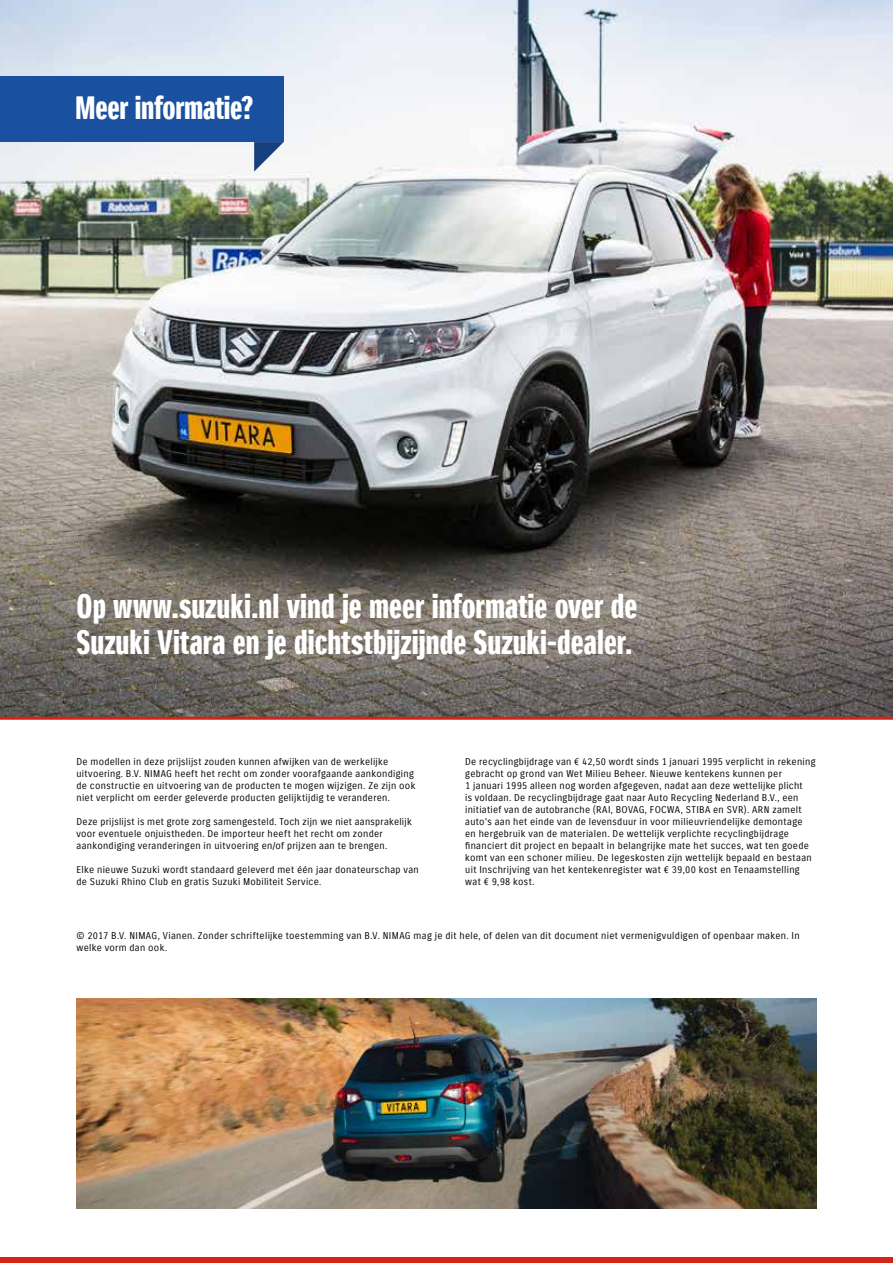
<style>
.page{position:relative;width:893px;height:1263px;background:#fff}
.page>*{position:absolute;margin:0;border:0;box-sizing:border-box;transform-origin:0 0}
.t1{font:33px/36px "Suzuki PRO Headline";color:#fff}
.t2{font:31.5px "Suzuki PRO Headline";letter-spacing:-.01em;color:#fff}
.t3{font:9.6px/12px "Suzuki PRO Regular";letter-spacing:.03em;color:#000}
</style>
<div class="page">
<div style="left:0;top:1257px;width:893px;height:6px;background:#d52316"></div>
<img style="left:0;top:0;width:893px;height:717px">
<hr style="left:0;top:717px;width:893px;height:3px;background:#d52316">
<img style="left:77px;top:999px;width:739px;height:210px">
<div style="left:0;top:77px;width:284px;height:65px;background:#1951a0"></div>
<svg style="left:254px;top:142px;width:30px;height:30px"></svg>
<h2 class="t2" style="left:75px;top:89px;width:180px">Meer informatie?</h2>
<h1 class="t1" style="left:77px;top:589px;width:562px">Op www.suzuki.nl vind je meer informatie over de<br>Suzuki Vitara en je dichtstbijzijnde Suzuki-dealer.</h1>
<p class="t3" style="left:77px;top:756px;width:340px">De modellen in deze prijslijst zouden kunnen afwijken van de werkelijke uitvoering. B.V. NIMAG heeft het recht om zonder voorafgaande aankondiging de constructie en uitvoering van de producten te mogen wijzigen. Ze zijn ook niet verplicht om eerder geleverde producten gelijktijdig te veranderen.</p>
<p class="t3" style="left:77px;top:816px;width:337px">Deze prijslijst is met grote zorg samengesteld. Toch zijn we niet aansprakelijk voor eventuele onjuistheden. De importeur heeft het recht om zonder aankondiging veranderingen in uitvoering en/of prijzen aan te brengen.</p>
<p class="t3" style="left:77px;top:864px;width:344px">Elke nieuwe Suzuki wordt standaard geleverd met één jaar donateurschap van de Suzuki Rhino Club en gratis Suzuki Mobiliteit Service.</p>
<p class="t3" style="left:465px;top:756px;width:352px">De recyclingbijdrage van € 42,50 wordt sinds 1 januari 1995 verplicht in rekening gebracht op grond van Wet Milieu Beheer. Nieuwe kentekens kunnen per<br>1 januari 1995 alleen nog worden afgegeven, nadat aan deze wettelijke plicht<br>is voldaan. De recyclingbijdrage gaat naar Auto Recycling Nederland B.V., een initiatief van de autobranche (RAI, BOVAG, FOCWA, STIBA en SVR). ARN zamelt auto’s aan het einde van de levensduur in voor milieuvriendelijke demontage en hergebruik van de materialen. De wettelijk verplichte recyclingbijdrage financiert dit project en bepaalt in belangrijke mate het succes, wat ten goede komt van een schoner milieu. De legeskosten zijn wettelijk bepaald en bestaan uit Inschrijving van het kentekenregister wat € 39,00 kost en Tenaamstelling wat € 9,98 kost.</p>
<p class="t3" style="left:77px;top:930px;width:725px">© 2017 B.V. NIMAG, Vianen. Zonder schriftelijke toestemming van B.V. NIMAG mag je dit hele, of delen van dit document niet vermenigvuldigen of openbaar maken. In welke vorm dan ook.</p>
</div>
